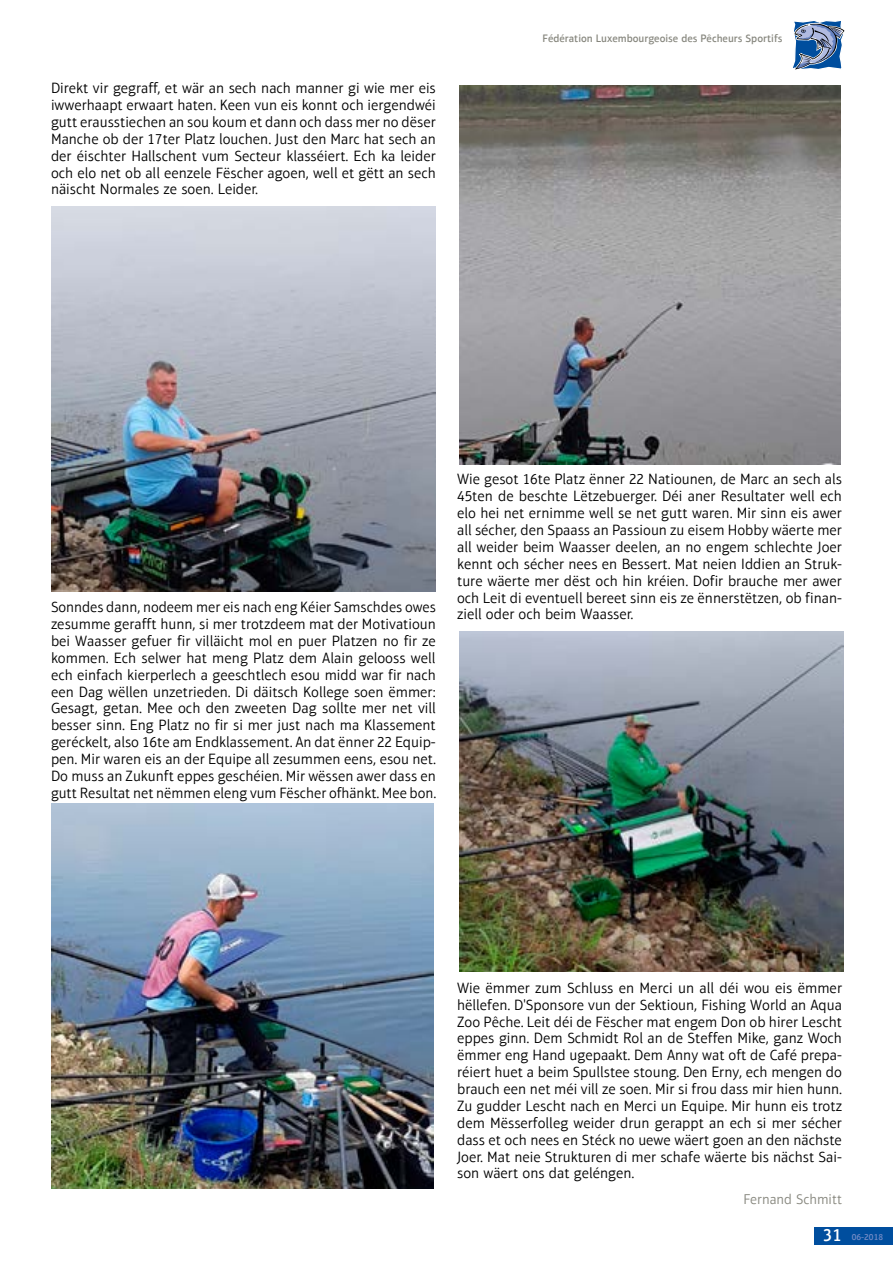
<style>
.page{position:relative;width:893px;height:1263px;background:#fff}
.page>*{position:absolute;margin:0;border:0;box-sizing:border-box;transform-origin:0 0}
.t1{font:300 15px/16.8px "Aptifer Sans Com";color:#000;text-align:justify}
.t2{font:300 14.25px "Aptifer Sans Com";color:#86867d}
.t3{font:500 10.8px "Aptifer Sans Com";color:#86867d}
.t4{font:500 9px "Aptifer Sans Com";color:#748bc6}
.s1{font-size:18px;color:#fff}
</style>
<div class="page">
<div style="left:814px;top:1228px;width:79px;height:17px;background:#004e9e"></div>
<svg style="left:793px;top:21px;width:52px;height:49px;background:#6b8bb4"></svg>
<img style="left:459px;top:85px;width:382px;height:380px">
<img style="left:51px;top:804px;width:383px;height:384px">
<img style="left:51px;top:206px;width:385px;height:385px">
<img style="left:459px;top:631px;width:384px;height:341px">
<p class="t1" style="left:51px;top:80px;width:386px">Direkt vir gegraff, et wär an sech nach manner gi wie mer eis iwwerhaapt erwaart haten. Keen vun eis konnt och iergendwéi gutt erausstiechen an sou koum et dann och dass mer no dëser Manche ob der 17ter Platz louchen. Just den Marc hat sech an der éischter Hallschent vum Secteur klasséiert. Ech ka leider och elo net ob all eenzele Fëscher agoen, well et gëtt an sech näischt Normales ze soen. Leider.</p>
<p class="t3" style="left:543px;top:32px;width:241px">Fédération Luxembourgeoise des Pêcheurs Sportifs</p>
<p class="t1" style="left:51px;top:599px;width:387px">Sonndes dann, nodeem mer eis nach eng Kéier Samschdes owes zesumme gerafft hunn, si mer trotzdeem mat der Motivatioun bei Waasser gefuer fir villäicht mol en puer Platzen no fir ze kommen. Ech selwer hat meng Platz dem Alain gelooss well ech einfach kierperlech a geeschtlech esou midd war fir nach een Dag wëllen unzetrieden. Di däitsch Kollege soen ëmmer:<br>Gesagt, getan. Mee och den zweeten Dag sollte mer net vill besser sinn. Eng Platz no fir si mer just nach ma Klassement geréckelt, also 16te am Endklassement. An dat ënner 22 Equip&shy;pen. Mir waren eis an der Equipe all zesummen eens, esou net.<br>Do muss an Zukunft eppes geschéien. Mir wëssen awer dass en gutt Resultat net nëmmen eleng vum Fëscher ofhänkt. Mee bon.</p>
<p class="t1" style="left:457px;top:471px;width:386px">Wie gesot 16te Platz ënner 22 Natiounen, de Marc an sech als 45ten de beschte Lëtzebuerger. Déi aner Resultater well ech elo hei net ernimme well se net gutt waren. Mir sinn eis awer all sécher, den Spaass an Passioun zu eisem Hobby wäerte mer all weider beim Waasser deelen, an no engem schlechte Joer kennt och sécher nees en Bessert. Mat neien Iddien an Struk&shy;ture wäerte mer dëst och hin kréien. Dofir brauche mer awer och Leit di eventuell bereet sinn eis ze ënnerstëtzen, ob finan&shy;ziell oder och beim Waasser.</p>
<p class="t1" style="left:457px;top:979px;width:387px">Wie ëmmer zum Schluss en Merci un all déi wou eis ëmmer hëllefen. D'Sponsore vun der Sektioun, Fishing World an Aqua Zoo Pêche. Leit déi de Fëscher mat engem Don ob hirer Lescht eppes ginn. Dem Schmidt Rol an de Steffen Mike, ganz Woch ëmmer eng Hand ugepaakt. Dem Anny wat oft de Café prepa&shy;réiert huet a beim Spullstee stoung. Den Erny, ech mengen do brauch een net méi vill ze soen. Mir si frou dass mir hien hunn.<br>Zu gudder Lescht nach en Merci un Equipe. Mir hunn eis trotz dem Mësserfolleg weider drun gerappt an ech si mer sécher dass et och nees en Stéck no uewe wäert goen an den nächste Joer. Mat neie Strukturen di mer schafe wäerte bis nächst Sai&shy;son wäert ons dat geléngen.</p>
<p class="t2" style="left:743px;top:1191px;width:100px">Fernand Schmitt</p>
<p class="t4" style="left:823px;top:1231px;width:62px"><span class="s1">31</span> 06-2018</p>
</div>
